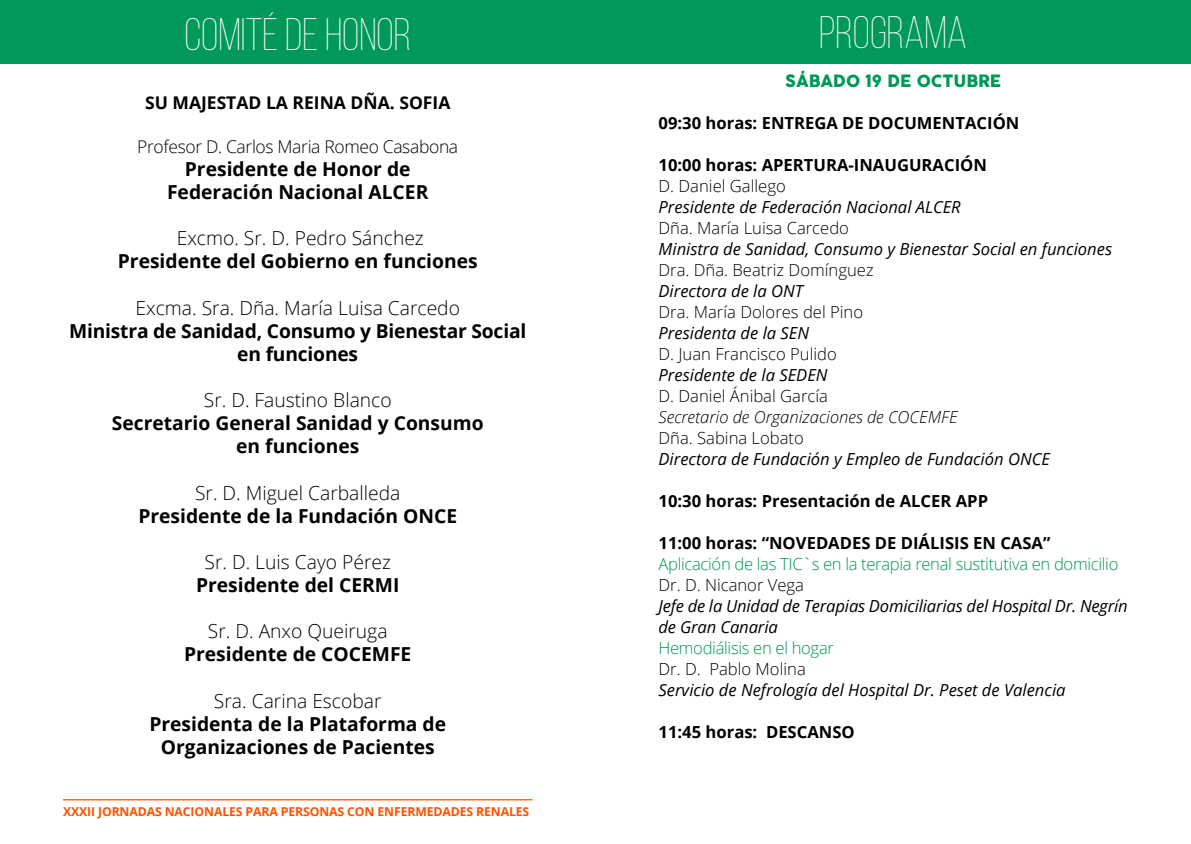
<style>
.page{position:relative;width:1191px;height:844px;background:#fff}
.page>*{position:absolute;margin:0;border:0;box-sizing:border-box;transform-origin:0 0}
.t1{font:300 45.5px "Bebas Neue";color:#fff}
.t2{font:700 19.25px/23.1px "Open Sans";color:#000;text-align:center}
.t3{font:300 19.25px "Open Sans";color:#000}
.t4{font:300 17.5px "Open Sans";letter-spacing:-.02em;color:#000}
.t5{font:700 17.5px "Open Sans";color:#000}
.t6{font:italic 16.62px/21px "Open Sans";color:#000}
.t7{font:300 16.62px "Open Sans";color:#000}
.t8{font:700 16.62px "Open Sans";color:#000}
.t9{font:300 16.62px "Open Sans";letter-spacing:-.02em;color:#009453}
.t10{font:italic 300 16.62px "Open Sans";color:#000}
.t11{font:16.62px "COCOGOOSE";color:#009959}
.t12{font:700 12.25px "Open Sans";letter-spacing:-.01em;color:#ff5200}
</style>
<div class="page">
<div style="left:0;top:0;width:1191px;height:63px;background:#009959"></div>
<hr style="left:63px;top:798px;width:469px;height:2px;background:#ff5200">
<h1 class="t1" style="left:184px;top:10px;width:228px">COMITÉ DE HONOR</h1>
<h1 class="t1" style="left:819px;top:9px;width:150px">PROGRAMA</h1>
<p class="t5" style="left:145px;top:90px;width:307px">SU MAJESTAD LA REINA DÑA. SOFIA</p>
<p class="t4" style="left:137px;top:134px;width:322px">Profesor D. Carlos Maria Romeo Casabona</p>
<p class="t2" style="left:167px;top:157px;width:263px">Presidente de Honor de<br>Federación Nacional ALCER</p>
<p class="t3" style="left:177px;top:225px;width:249px">Excmo. Sr. D. Pedro Sánchez</p>
<p class="t2" style="left:118px;top:249px;width:361px">Presidente del Gobierno en funciones</p>
<p class="t3" style="left:135px;top:294px;width:326px">Excma. Sra. Dña. María Luisa Carcedo</p>
<p class="t2" style="left:69px;top:318px;width:458px">Ministra de Sanidad, Consumo y Bienestar Social en funciones</p>
<p class="t3" style="left:204px;top:387px;width:189px">Sr. D. Faustino Blanco</p>
<p class="t2" style="left:112px;top:411px;width:373px">Secretario General Sanidad y Consumo en funciones</p>
<p class="t3" style="left:195px;top:479px;width:207px">Sr. D. Miguel Carballeda</p>
<p class="t2" style="left:138px;top:503px;width:320px">Presidente de la Fundación ONCE</p>
<p class="t3" style="left:204px;top:548px;width:188px">Sr. D. Luis Cayo Pérez</p>
<p class="t2" style="left:196px;top:573px;width:205px">Presidente del CERMI</p>
<p class="t3" style="left:208px;top:618px;width:181px">Sr. D. Anxo Queiruga</p>
<p class="t2" style="left:184px;top:642px;width:229px">Presidente de COCEMFE</p>
<p class="t3" style="left:214px;top:687px;width:169px">Sra. Carina Escobar</p>
<p class="t2" style="left:149px;top:711px;width:298px">Presidenta de la Plataforma de<br>Organizaciones de Pacientes</p>
<p class="t12" style="left:63px;top:802px;width:468px">XXXII JORNADAS NACIONALES PARA PERSONAS CON ENFERMEDADES RENALES</p>
<p class="t11" style="left:785px;top:68px;width:217px">SÁBADO 19 DE OCTUBRE</p>
<p class="t8" style="left:658px;top:111px;width:362px">09:30 horas: ENTREGA DE DOCUMENTACIÓN</p>
<p class="t8" style="left:658px;top:153px;width:330px">10:00 horas: APERTURA-INAUGURACIÓN</p>
<p class="t7" style="left:658px;top:174px;width:129px">D. Daniel Gallego</p>
<p class="t6" style="left:658px;top:196px;width:304px">Presidente de Federación Nacional ALCER</p>
<p class="t7" style="left:658px;top:216px;width:192px">Dña. María Luisa Carcedo</p>
<p class="t6" style="left:658px;top:238px;width:455px">Ministra de Sanidad, Consumo y Bienestar Social en funciones</p>
<p class="t7" style="left:658px;top:258px;width:217px">Dra. Dña. Beatriz Domínguez</p>
<p class="t6" style="left:658px;top:280px;width:146px">Directora de la ONT</p>
<p class="t7" style="left:658px;top:300px;width:206px">Dra. María Dolores del Pino</p>
<p class="t6" style="left:658px;top:322px;width:152px">Presidenta de la SEN</p>
<p class="t7" style="left:658px;top:342px;width:180px">D. Juan Francisco Pulido</p>
<p class="t6" style="left:658px;top:364px;width:170px">Presidente de la SEDEN</p>
<p class="t7" style="left:658px;top:384px;width:171px">D. Daniel Ánibal García</p>
<p class="t10" style="left:658px;top:405px;width:301px">Secretario de Organizaciones de COCEMFE</p>
<p class="t7" style="left:658px;top:426px;width:147px">Dña. Sabina Lobato</p>
<p class="t6" style="left:658px;top:448px;width:393px">Directora de Fundación y Empleo de Fundación ONCE</p>
<p class="t8" style="left:658px;top:489px;width:331px">10:30 horas: Presentación de ALCER APP</p>
<p class="t8" style="left:658px;top:531px;width:393px">11:00 horas: “NOVEDADES DE DIÁLISIS EN CASA”</p>
<p class="t9" style="left:658px;top:552px;width:461px">Aplicación de las TIC`s en la terapia renal sustitutiva en domicilio</p>
<p class="t7" style="left:658px;top:573px;width:147px">Dr. D. Nicanor Vega</p>
<p class="t6" style="left:658px;top:595px;width:471px">Jefe de la Unidad de Terapias Domiciliarias del Hospital Dr. Negrín de Gran Canaria</p>
<p class="t9" style="left:658px;top:636px;width:177px">Hemodiálisis en el hogar</p>
<p class="t7" style="left:658px;top:657px;width:149px">Dr. D. Pablo Molina</p>
<p class="t6" style="left:658px;top:679px;width:409px">Servicio de Nefrología del Hospital Dr. Peset de Valencia</p>
<p class="t8" style="left:658px;top:720px;width:198px">11:45 horas: DESCANSO</p>
</div>
